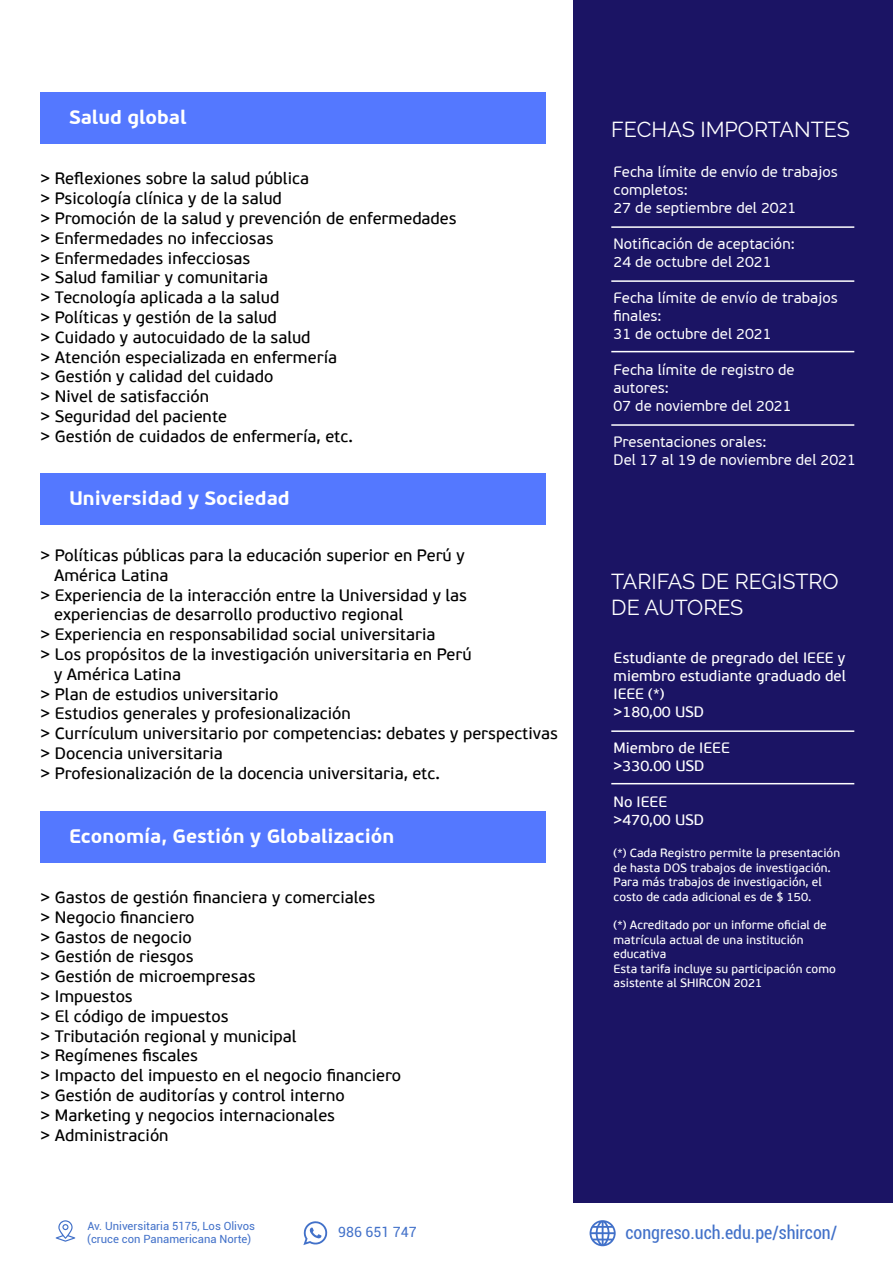
<style>
.page{position:relative;width:893px;height:1263px;background:#fff}
.page>*{position:absolute;margin:0;border:0;box-sizing:border-box;transform-origin:0 0}
.t1{font:21.6px/25.8px "Raleway";color:#fff}
.t2{font:700 19.5px "PF Beau Sans Pro";color:#fff}
.t3{font:condensed 18.45px "Roboto";color:#4271c9}
.t4{font:16.5px/19.8px "PF Beau Sans Pro Bbook";color:#000}
.t5{font:15px/18px "PF Beau Sans Pro";color:#fff}
.t6{font:15px/18px "PF Beau Sans Pro Bbook";color:#fff}
.t7{font:14.1px "Roboto";color:#4271c9}
.t8{font:12px/14.4px "PF Beau Sans Pro Bbook";color:#fff}
.t9{font:11.25px/13.5px "Roboto";color:#4271c9}
</style>
<div class="page">
<div style="left:40px;top:811px;width:506px;height:51px;background:#5478ff"></div>
<svg style="left:56px;top:1220px;width:19px;height:22px"></svg>
<svg style="left:303px;top:1221px;width:24px;height:24px"></svg>
<svg style="left:590px;top:1220px;width:26px;height:26px"></svg>
<div style="left:40px;top:93px;width:506px;height:51px;background:#5478ff"></div>
<div style="left:40px;top:474px;width:506px;height:51px;background:#5478ff"></div>
<div style="left:573px;top:0;width:319px;height:1203px;background:#1b1464"></div>
<hr style="left:611px;top:226px;width:243px;height:2px;background:#fff">
<hr style="left:611px;top:280px;width:243px;height:2px;background:#fff">
<hr style="left:611px;top:351px;width:243px;height:1px;background:#fff">
<hr style="left:611px;top:424px;width:243px;height:2px;background:#fff">
<hr style="left:611px;top:730px;width:243px;height:2px;background:#fff">
<hr style="left:611px;top:783px;width:243px;height:1px;background:#fff">
<p class="t2" style="left:69px;top:106px;width:119px">Salud global</p>
<p class="t4" style="left:40px;top:169px;width:418px">&gt; Reflexiones sobre la salud pública<br>&gt; Psicología clínica y de la salud<br>&gt; Promoción de la salud y prevención de enfermedades &gt; Enfermedades no infecciosas<br>&gt; Enfermedades infecciosas<br>&gt; Salud familiar y comunitaria<br>&gt; Tecnología aplicada a la salud<br>&gt; Políticas y gestión de la salud<br>&gt; Cuidado y autocuidado de la salud<br>&gt; Atención especializada en enfermería<br>&gt; Gestión y calidad del cuidado<br>&gt; Nivel de satisfacción<br>&gt; Seguridad del paciente<br>&gt; Gestión de cuidados de enfermería, etc.</p>
<p class="t2" style="left:69px;top:487px;width:222px">Universidad y Sociedad</p>
<p class="t4" style="left:40px;top:546px;width:426px">&gt; Políticas públicas para la educación superior en Perú y</p>
<p class="t4" style="left:54px;top:566px;width:116px">América Latina</p>
<p class="t4" style="left:40px;top:585px;width:428px">&gt; Experiencia de la interacción entre la Universidad y las</p>
<p class="t4" style="left:54px;top:605px;width:351px">experiencias de desarrollo productivo regional</p>
<p class="t4" style="left:40px;top:625px;width:397px">&gt; Experiencia en responsabilidad social universitaria</p>
<p class="t4" style="left:40px;top:645px;width:433px">&gt; Los propósitos de la investigación universitaria en Perú</p>
<p class="t4" style="left:54px;top:665px;width:129px">y América Latina</p>
<p class="t4" style="left:40px;top:684px;width:239px">&gt; Plan de estudios universitario</p>
<p class="t4" style="left:40px;top:704px;width:312px">&gt; Estudios generales y profesionalización</p>
<p class="t4" style="left:40px;top:724px;width:519px">&gt; Currículum universitario por competencias: debates y perspectivas</p>
<p class="t4" style="left:40px;top:744px;width:184px">&gt; Docencia universitaria</p>
<p class="t4" style="left:40px;top:764px;width:401px">&gt; Profesionalización de la docencia universitaria, etc.</p>
<p class="t2" style="left:69px;top:824px;width:327px">Economía, Gestión y Globalización</p>
<p class="t4" style="left:40px;top:888px;width:362px">&gt; Gastos de gestión financiera y comerciales<br>&gt; Negocio financiero<br>&gt; Gastos de negocio<br>&gt; Gestión de riesgos<br>&gt; Gestión de microempresas<br>&gt; Impuestos<br>&gt; El código de impuestos<br>&gt; Tributación regional y municipal<br>&gt; Regímenes fiscales<br>&gt; Impacto del impuesto en el negocio financiero &gt; Gestión de auditorías y control interno<br>&gt; Marketing y negocios internacionales<br>&gt; Administración</p>
<h1 class="t1" style="left:611px;top:116px;width:240px">FECHAS IMPORTANTES</h1>
<p class="t5" style="left:614px;top:163px;width:226px">Fecha límite de envío de trabajos completos:<br>27 de septiembre del 2021</p>
<p class="t5" style="left:614px;top:235px;width:183px">Notificación de aceptación:<br>24 de octubre del 2021</p>
<p class="t5" style="left:614px;top:289px;width:226px">Fecha límite de envío de trabajos finales:<br>31 de octubre del 2021</p>
<p class="t5" style="left:614px;top:361px;width:183px">Fecha límite de registro de autores:<br>07 de noviembre del 2021</p>
<p class="t5" style="left:614px;top:433px;width:244px">Presentaciones orales:<br>Del 17 al 19 de noviembre del 2021</p>
<h1 class="t1" style="left:611px;top:568px;width:229px">TARIFAS DE REGISTRO<br>DE AUTORES</h1>
<p class="t6" style="left:614px;top:649px;width:234px">Estudiante de pregrado del IEEE y miembro estudiante graduado del<br>IEEE (*)<br>&gt;180,00 USD</p>
<p class="t6" style="left:614px;top:739px;width:118px">Miembro de IEEE &gt;330.00 USD</p>
<p class="t6" style="left:614px;top:793px;width:92px">No IEEE &gt;470,00 USD</p>
<p class="t8" style="left:614px;top:846px;width:228px">(*) Cada Registro permite la presentación de hasta DOS trabajos de investigación.<br>Para más trabajos de investigación, el costo de cada adicional es de $ 150.</p>
<p class="t8" style="left:614px;top:918px;width:224px">(*) Acreditado por un informe oficial de matrícula actual de una institución educativa<br>Esta tarifa incluye su participación como asistente al SHIRCON 2021</p>
<p class="t9" style="left:87px;top:1218px;width:169px">Av. Universitaria 5175, Los Olivos (cruce con Panamericana Norte)</p>
<p class="t7" style="left:338px;top:1222px;width:80px">986 651 747</p>
<p class="t3" style="left:625px;top:1219px;width:213px">congreso.uch.edu.pe/shircon/</p>
</div>
